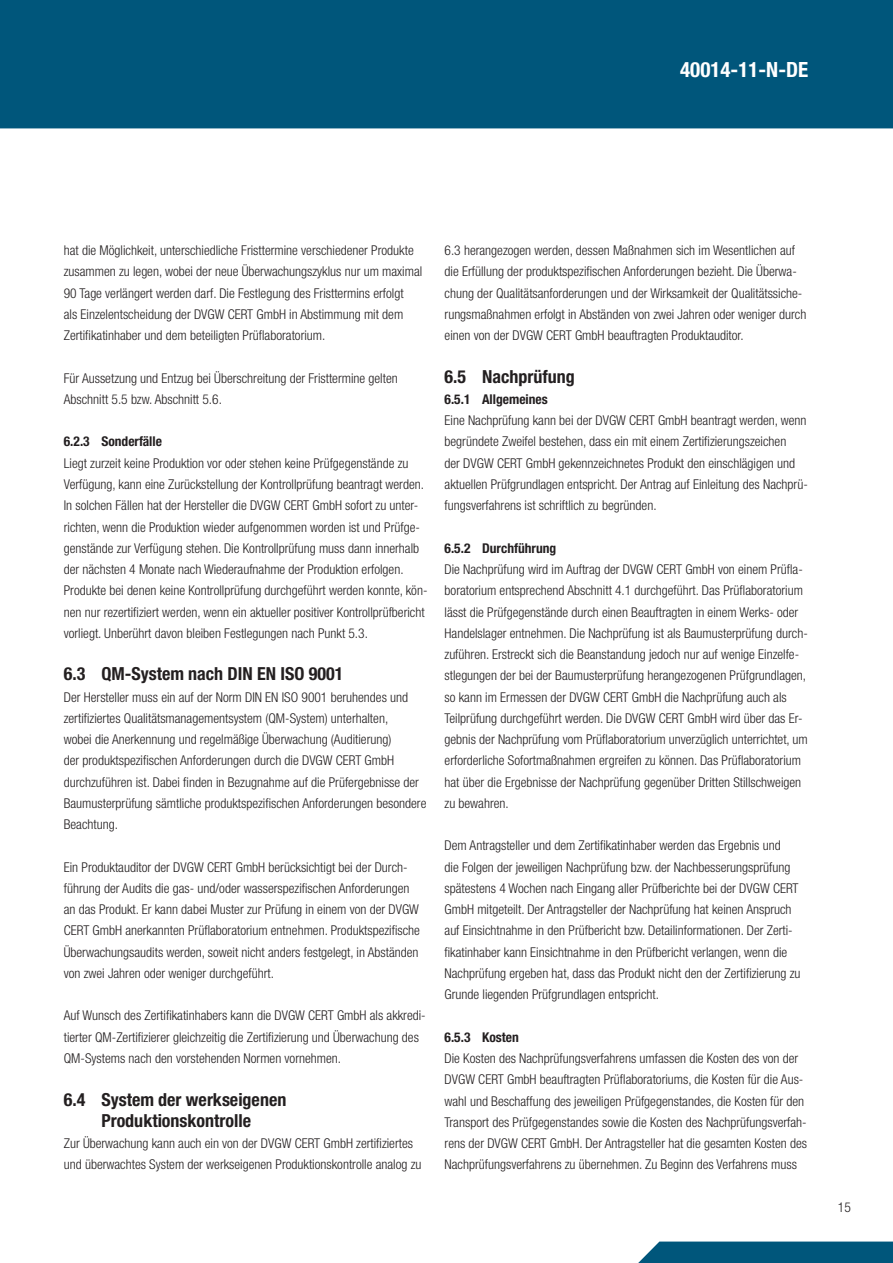
<style>
.page{position:relative;width:893px;height:1263px;background:#fff}
.page>*{position:absolute;margin:0;border:0;box-sizing:border-box;transform-origin:0 0}
.t1{font:700 condensed 21px "Helvetica Neue LT Pro";color:#fff}
.t2{font:700 condensed 18px/21.3px "Helvetica Neue LT Pro";color:#231f20;text-align:center}
.t3{font:300 condensed 13.5px/21.3px "Helvetica Neue LT Pro";color:#231f20}
.t4{font:700 condensed 13.5px "Helvetica Neue LT Pro";color:#231f20}
</style>
<div class="page">
<div style="left:0;top:0;width:892px;height:129px;background:#00567b"></div>
<div style="left:638px;top:1242px;width:254px;height:21px;background:#00567b"></div>
<h1 class="t1" style="left:680px;top:62px;width:130px">40014-11-N-DE</h1>
<p class="t3" style="left:64px;top:241px;width:360px">hat die Möglichkeit, unterschiedliche Fristtermine verschiedener Produkte zusammen zu legen, wobei der neue Überwachungszyklus nur um maximal 90 Tage verlängert werden darf. Die Festlegung des Fristtermins erfolgt<br>als Einzelentscheidung der DVGW CERT GmbH in Abstimmung mit dem Zertifikatinhaber und dem beteiligten Prüflaboratorium.</p>
<p class="t3" style="left:64px;top:369px;width:335px">Für Aussetzung und Entzug bei Überschreitung der Fristtermine gelten<br>Abschnitt 5.5 bzw. Abschnitt 5.6.</p>
<p class="t4" style="left:64px;top:437px;width:100px">6.2.3 Sonderfälle</p>
<p class="t3" style="left:64px;top:454px;width:365px">Liegt zurzeit keine Produktion vor oder stehen keine Prüfgegenstände zu Verfügung, kann eine Zurückstellung der Kontrollprüfung beantragt werden.<br>In solchen Fällen hat der Hersteller die DVGW CERT GmbH sofort zu unter&shy;richten, wenn die Produktion wieder aufgenommen worden ist und Prüfge&shy;genstände zur Verfügung stehen. Die Kontrollprüfung muss dann innerhalb der nächsten 4 Monate nach Wiederaufnahme der Produktion erfolgen.<br>Produkte bei denen keine Kontrollprüfung durchgeführt werden konnte, kön&shy;nen nur rezertifiziert werden, wenn ein aktueller positiver Kontrollprüfbericht vorliegt. Unberührt davon bleiben Festlegungen nach Punkt 5.3.</p>
<h2 class="t2" style="left:64px;top:665px;width:281px">6.3 QM-System nach DIN EN ISO 9001</h2>
<p class="t3" style="left:64px;top:688px;width:364px">Der Hersteller muss ein auf der Norm DIN EN ISO 9001 beruhendes und zertifiziertes Qualitätsmanagementsystem (QM-System) unterhalten,<br>wobei die Anerkennung und regelmäßige Überwachung (Auditierung)<br>der produktspezifischen Anforderungen durch die DVGW CERT GmbH durchzuführen ist. Dabei finden in Bezugnahme auf die Prüfergebnisse der Baumusterprüfung sämtliche produktspezifischen Anforderungen besondere Beachtung.</p>
<p class="t3" style="left:64px;top:858px;width:357px">Ein Produktauditor der DVGW CERT GmbH berücksichtigt bei der Durch&shy;führung der Audits die gas- und/oder wasserspezifischen Anforderungen an das Produkt. Er kann dabei Muster zur Prüfung in einem von der DVGW CERT GmbH anerkannten Prüflaboratorium entnehmen. Produktspezifische Überwachungsaudits werden, soweit nicht anders festgelegt, in Abständen von zwei Jahren oder weniger durchgeführt.</p>
<p class="t3" style="left:64px;top:1007px;width:363px">Auf Wunsch des Zertifikatinhabers kann die DVGW CERT GmbH als akkredi&shy;tierter QM-Zertifizierer gleichzeitig die Zertifizierung und Überwachung des<br>QM-Systems nach den vorstehenden Normen vornehmen.</p>
<h2 class="t2" style="left:64px;top:1091px;width:224px">6.4 System der werkseigenen<br>Produktionskontrolle</h2>
<p class="t3" style="left:64px;top:1134px;width:359px">Zur Überwachung kann auch ein von der DVGW CERT GmbH zertifiziertes und überwachtes System der werkseigenen Produktionskontrolle analog zu</p>
<p class="t3" style="left:444px;top:241px;width:363px">6.3 herangezogen werden, dessen Maßnahmen sich im Wesentlichen auf die Erfüllung der produktspezifischen Anforderungen bezieht. Die Überwa&shy;chung der Qualitätsanforderungen und der Wirksamkeit der Qualitätssiche&shy;rungsmaßnahmen erfolgt in Abständen von zwei Jahren oder weniger durch einen von der DVGW CERT GmbH beauftragten Produktauditor.</p>
<h2 class="t2" style="left:444px;top:368px;width:132px">6.5 Nachprüfung</h2>
<p class="t4" style="left:444px;top:394px;width:105px">6.5.1 Allgemeines</p>
<p class="t3" style="left:444px;top:411px;width:365px">Eine Nachprüfung kann bei der DVGW CERT GmbH beantragt werden, wenn begründete Zweifel bestehen, dass ein mit einem Zertifizierungszeichen<br>der DVGW CERT GmbH gekennzeichnetes Produkt den einschlägigen und aktuellen Prüfgrundlagen entspricht. Der Antrag auf Einleitung des Nachprü&shy;fungsverfahrens ist schriftlich zu begründen.</p>
<p class="t4" style="left:444px;top:543px;width:113px">6.5.2 Durchführung</p>
<p class="t3" style="left:444px;top:560px;width:365px">Die Nachprüfung wird im Auftrag der DVGW CERT GmbH von einem Prüfla&shy;boratorium entsprechend Abschnitt 4.1 durchgeführt. Das Prüflaboratorium lässt die Prüfgegenstände durch einen Beauftragten in einem Werks- oder Handelslager entnehmen. Die Nachprüfung ist als Baumusterprüfung durch&shy;zuführen. Erstreckt sich die Beanstandung jedoch nur auf wenige Einzelfe&shy;stlegungen der bei der Baumusterprüfung herangezogenen Prüfgrundlagen, so kann im Ermessen der DVGW CERT GmbH die Nachprüfung auch als Teilprüfung durchgeführt werden. Die DVGW CERT GmbH wird über das Er&shy;gebnis der Nachprüfung vom Prüflaboratorium unverzüglich unterrichtet, um erforderliche Sofortmaßnahmen ergreifen zu können. Das Prüflaboratorium hat über die Ergebnisse der Nachprüfung gegenüber Dritten Stillschweigen zu bewahren.</p>
<p class="t3" style="left:444px;top:837px;width:357px">Dem Antragsteller und dem Zertifikatinhaber werden das Ergebnis und<br>die Folgen der jeweiligen Nachprüfung bzw. der Nachbesserungsprüfung spätestens 4 Wochen nach Eingang aller Prüfberichte bei der DVGW CERT GmbH mitgeteilt. Der Antragsteller der Nachprüfung hat keinen Anspruch auf Einsichtnahme in den Prüfbericht bzw. Detailinformationen. Der Zerti&shy;fikatinhaber kann Einsichtnahme in den Prüfbericht verlangen, wenn die Nachprüfung ergeben hat, dass das Produkt nicht den der Zertifizierung zu Grunde liegenden Prüfgrundlagen entspricht.</p>
<p class="t4" style="left:444px;top:1032px;width:76px">6.5.3 Kosten</p>
<p class="t3" style="left:444px;top:1049px;width:364px">Die Kosten des Nachprüfungsverfahrens umfassen die Kosten des von der DVGW CERT GmbH beauftragten Prüflaboratoriums, die Kosten für die Aus&shy;wahl und Beschaffung des jeweiligen Prüfgegenstandes, die Kosten für den Transport des Prüfgegenstandes sowie die Kosten des Nachprüfungsverfah&shy;rens der DVGW CERT GmbH. Der Antragsteller hat die gesamten Kosten des Nachprüfungsverfahrens zu übernehmen. Zu Beginn des Verfahrens muss</p>
<p class="t3" style="left:837px;top:1198px;width:14px">15</p>
</div>
